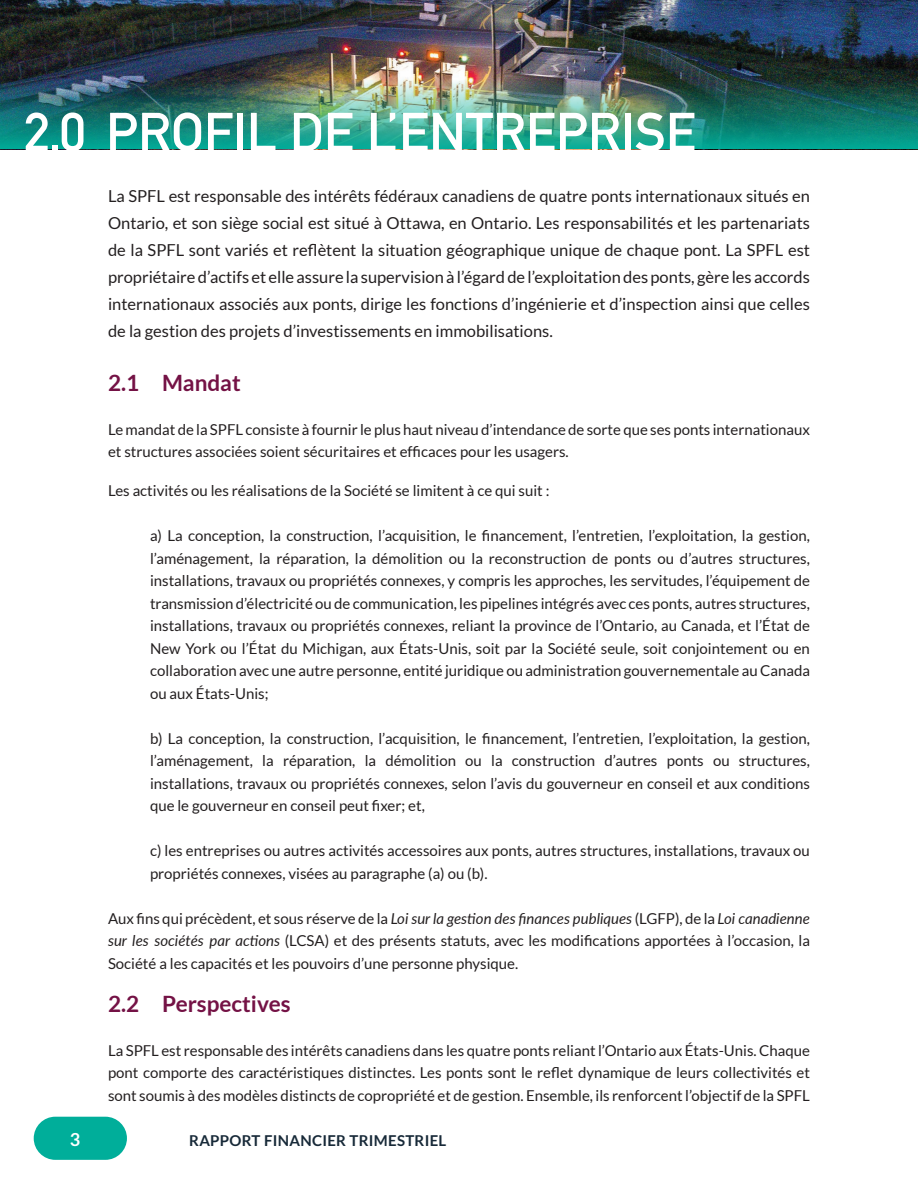
<style>
.page{position:relative;width:918px;height:1188px;background:#fff}
.page>*{position:absolute;margin:0;border:0;box-sizing:border-box;transform-origin:0 0}
.Main_header{font:700 54px "DIN Alternate";color:#fff}
.Subhead{font:700 22.5px "Lato";color:#741245}
.t1{font:700 18px "Lato";color:#fff}
.t2{font:16.5px/27px "Lato";color:#231f20;text-align:justify}
.Paragraph_Style_3_In{font:15px/22.5px "Lato";color:#231f20;text-align:justify}
.Body_Copy{font:15px/22.5px "Lato";color:#231f20}
.t3{font:700 15px "Lato";letter-spacing:.02em;color:#172938}
.s1{font-style:italic}
</style>
<div class="page">
<div style="left:34px;top:1117px;width:93px;height:43px;background:#00ae9a;border-radius:22px"></div>
<img style="left:0;top:0;width:918px;height:149px">
<p class="Main_header" style="left:24px;top:91px;width:673px">2.0 PROFIL DE L’ENTREPRISE</p>
<p class="t2" style="left:108px;top:183px;width:704px">La SPFL est responsable des intérêts fédéraux canadiens de quatre ponts internationaux situés en Ontario, et son siège social est situé à Ottawa, en Ontario. Les responsabilités et les partenariats de la SPFL sont variés et reflètent la situation géographique unique de chaque pont. La SPFL est propriétaire d’actifs et elle assure la supervision à l’égard de l’exploitation des ponts, gère les accords internationaux associés aux ponts, dirige les fonctions d’ingénierie et d’inspection ainsi que celles de la gestion des projets d’investissements en immobilisations.</p>
<p class="Subhead" style="left:108px;top:370px;width:134px">2.1 Mandat</p>
<p class="Body_Copy" style="left:108px;top:418px;width:704px">Le mandat de la SPFL consiste à fournir le plus haut niveau d’intendance de sorte que ses ponts internationaux et structures associées soient sécuritaires et efficaces pour les usagers.</p>
<p class="Paragraph_Style_3_In" style="left:108px;top:480px;width:443px">Les activités ou les réalisations de la Société se limitent à ce qui suit :</p>
<p class="Paragraph_Style_3_In" style="left:150px;top:525px;width:662px">a) La conception, la construction, l’acquisition, le financement, l’entretien, l’exploitation, la gestion, l’aménagement, la réparation, la démolition ou la reconstruction de ponts ou d’autres structures, installations, travaux ou propriétés connexes, y compris les approches, les servitudes, l’équipement de transmission d’électricité ou de communication, les pipelines intégrés avec ces ponts, autres structures, installations, travaux ou propriétés connexes, reliant la province de l’Ontario, au Canada, et l’État de New York ou l’État du Michigan, aux États-Unis, soit par la Société seule, soit conjointement ou en collaboration avec une autre personne, entité juridique ou administration gouvernementale au Canada ou aux États-Unis;</p>
<p class="Paragraph_Style_3_In" style="left:150px;top:727px;width:662px">b) La conception, la construction, l’acquisition, le financement, l’entretien, l’exploitation, la gestion, l’aménagement, la réparation, la démolition ou la construction d’autres ponts ou structures, installations, travaux ou propriétés connexes, selon l’avis du gouverneur en conseil et aux conditions que le gouverneur en conseil peut fixer; et,</p>
<p class="Paragraph_Style_3_In" style="left:150px;top:840px;width:662px">c) les entreprises ou autres activités accessoires aux ponts, autres structures, installations, travaux ou propriétés connexes, visées au paragraphe (a) ou (b).</p>
<p class="Paragraph_Style_3_In" style="left:108px;top:907px;width:703px">Aux fins qui précèdent, et sous réserve de la <span class="s1">Loi sur la gestion des finances publiques</span> (LGFP), de la <span class="s1">Loi canadienne sur les sociétés par actions</span> (LCSA) et des présents statuts, avec les modifications apportées à l’occasion, la Société a les capacités et les pouvoirs d’une personne physique.</p>
<p class="Subhead" style="left:108px;top:991px;width:184px">2.2 Perspectives</p>
<p class="Paragraph_Style_3_In" style="left:108px;top:1039px;width:704px">La SPFL est responsable des intérêts canadiens dans les quatre ponts reliant l’Ontario aux États-Unis. Chaque pont comporte des caractéristiques distinctes. Les ponts sont le reflet dynamique de leurs collectivités et sont soumis à des modèles distincts de copropriété et de gestion. Ensemble, ils renforcent l’objectif de la SPFL</p>
<p class="t1" style="left:70px;top:1129px;width:12px">3</p>
<p class="t3" style="left:189px;top:1132px;width:259px">RAPPORT FINANCIER TRIMESTRIEL</p>
</div>
